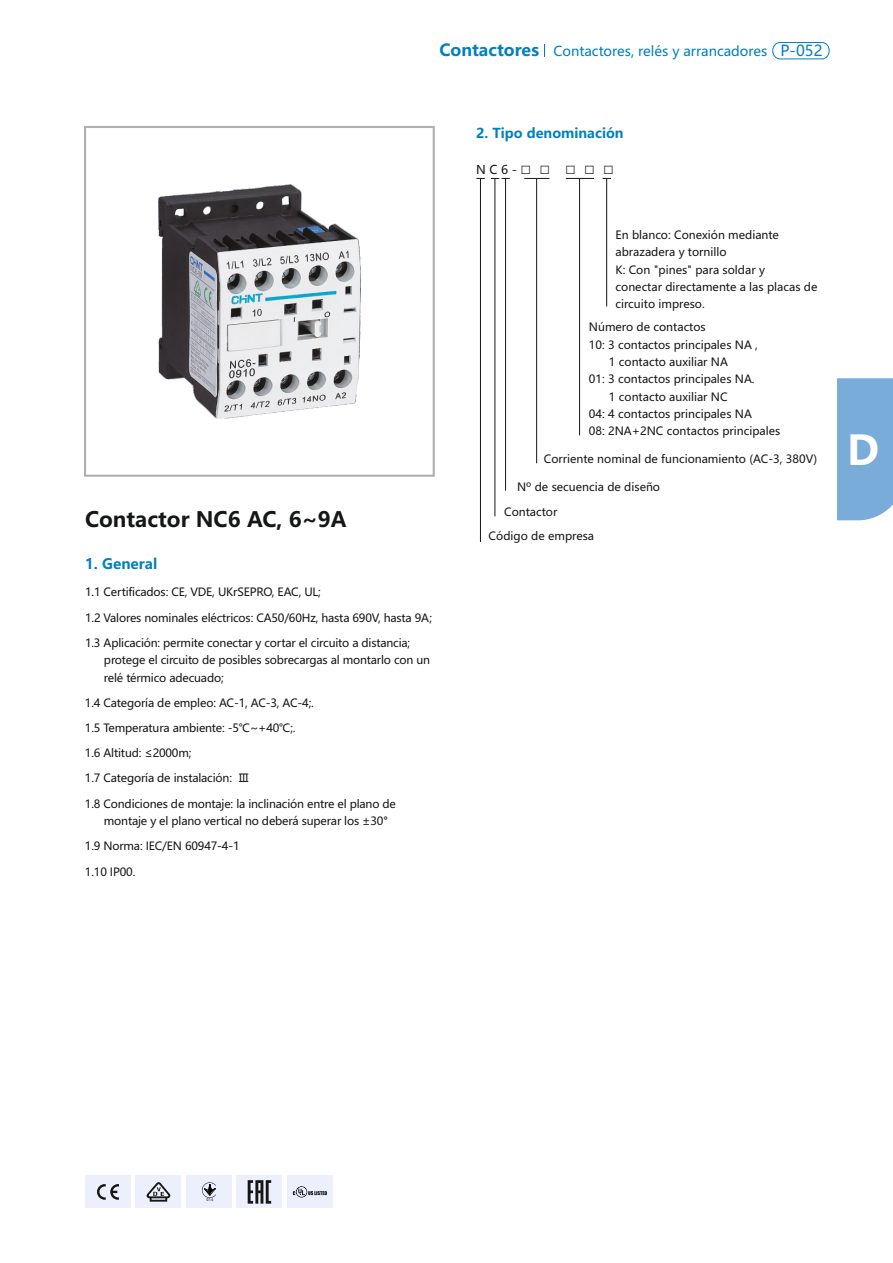
<style>
.page{position:relative;width:893px;height:1263px;background:#fff}
.page>*{position:absolute;margin:0;border:0;box-sizing:border-box;transform-origin:0 0}
.t1{font:700 40.5px "Microsoft Ya Hei";color:#fff}
.t2{font:700 21px "Microsoft Ya Hei";color:#151616}
.t3{font:700 16.5px "Microsoft Ya Hei";color:#0080be}
.t4{font:16.5px "Microsoft Ya Hei";color:#151616}
.t5{font:700 14.25px "Microsoft Ya Hei";color:#0080be}
.t6{font:13.5px "Microsoft Ya Hei";color:#0080be}
.t7{font:700 13.5px "Microsoft Ya Hei";color:#0080be}
.t8{font:11.25px/17.4px "Microsoft Ya Hei";letter-spacing:-.015em;color:#151616}
.t9{font:3.75px "Microsoft Ya Hei";color:#151616}
.s1{font-size:15px}
.s2{font-size:12px}
</style>
<div class="page">
<div style="left:186px;top:1176px;width:46px;height:32px;background:#ecf0fc"></div>
<div style="left:136px;top:1176px;width:45px;height:32px;background:#ecf0fc"></div>
<div style="left:287px;top:1176px;width:46px;height:32px;background:#ecf0fc"></div>
<div style="left:236px;top:1176px;width:46px;height:32px;background:#ecf0fc"></div>
<img style="left:158px;top:184px;width:203px;height:234px">
<hr style="left:480px;top:178px;width:1px;height:364px;background:#151616">
<hr style="left:495px;top:178px;width:1px;height:338px;background:#151616">
<svg style="left:476px;top:178px;width:34px;height:1px"></svg>
<hr style="left:505px;top:178px;width:1px;height:313px;background:#151616">
<svg style="left:524px;top:178px;width:26px;height:1px"></svg>
<hr style="left:536px;top:178px;width:1px;height:285px;background:#151616">
<svg style="left:565px;top:178px;width:29px;height:1px"></svg>
<hr style="left:579px;top:178px;width:1px;height:257px;background:#151616">
<hr style="left:606px;top:178px;width:1px;height:128px;background:#151616">
<svg style="left:248px;top:1180px;width:23px;height:23px"></svg>
<svg style="left:146px;top:1182px;width:25px;height:19px"></svg>
<svg style="left:202px;top:1182px;width:14px;height:16px"></svg>
<svg style="left:293px;top:1186px;width:34px;height:11px"></svg>
<div style="left:837px;top:378px;width:56px;height:142px;background:#7aacda"></div>
<svg style="left:544px;top:44px;width:1px;height:13px"></svg>
<div style="left:772px;top:42px;width:57px;height:17px;border:1px solid #0080be;border-radius:8px"></div>
<div style="left:84px;top:126px;width:351px;height:351px;border:2px solid #afb0b0"></div>
<div style="left:85px;top:1176px;width:46px;height:32px;background:#ecf0fc"></div>
<svg style="left:97px;top:1184px;width:22px;height:16px"></svg>
<h3 class="t3" style="left:439px;top:42px;width:101px">Contactores</h3>
<p class="t6" style="left:553px;top:45px;width:271px">Contactores, relés y arrancadores <span class="s1">P-052</span></p>
<h2 class="t2" style="left:85px;top:510px;width:263px">Contactor NC6 AC, 6~9A</h2>
<p class="t5" style="left:85px;top:557px;width:74px">1. General</p>
<p class="t8" style="left:85px;top:584px;width:237px">1.1 Certificados: CE, VDE, UKrSEPRO, EAC, UL;</p>
<p class="t8" style="left:85px;top:610px;width:349px">1.2 Valores nominales eléctricos: CA50/60Hz, hasta 690V, hasta 9A;</p>
<p class="t8" style="left:104px;top:635px;width:328px;text-indent:-19px">1.3 Aplicación: permite conectar y cortar el circuito a distancia; protege el circuito de posibles sobrecargas al montarlo con un relé térmico adecuado;</p>
<p class="t8" style="left:85px;top:695px;width:230px">1.4 Categoría de empleo: AC-1, AC-3, AC-4;.</p>
<p class="t8" style="left:85px;top:720px;width:212px">1.5 Temperatura ambiente: -5℃~+40℃;.</p>
<p class="t8" style="left:85px;top:745px;width:108px">1.6 Altitud: ≤2000m;</p>
<p class="t8" style="left:85px;top:771px;width:166px">1.7 Categoría de instalación: Ⅲ</p>
<p class="t8" style="left:104px;top:796px;width:293px;text-indent:-19px">1.8 Condiciones de montaje: la inclinación entre el plano de montaje y el plano vertical no deberá superar los ±30°</p>
<p class="t8" style="left:85px;top:838px;width:156px">1.9 Norma: IEC/EN 60947-4-1</p>
<p class="t8" style="left:85px;top:864px;width:52px">1.10 IP00.</p>
<p class="t7" style="left:476px;top:127px;width:149px">2. Tipo denominación</p>
<h3 class="t4" style="left:476px;top:161px;width:139px"><span class="s2">N C 6 -</span> □□ □□□</h3>
<p class="t8" style="left:615px;top:227px;width:203px">En blanco: Conexión mediante abrazadera y tornillo<br>K: Con "pines" para soldar y<br>conectar directamente a las placas de circuito impreso.</p>
<p class="t8" style="left:589px;top:319px;width:118px">Número de contactos</p>
<p class="t8" style="left:589px;top:337px;width:171px">10: 3 contactos principales NA ,</p>
<p class="t8" style="left:609px;top:354px;width:121px">1 contacto auxiliar NA</p>
<p class="t8" style="left:589px;top:371px;width:167px">01: 3 contactos principales NA.</p>
<p class="t8" style="left:609px;top:389px;width:120px">1 contacto auxiliar NC</p>
<p class="t8" style="left:589px;top:406px;width:164px">04: 4 contactos principales NA</p>
<p class="t8" style="left:589px;top:424px;width:193px">08: 2NA+2NC contactos principales</p>
<p class="t8" style="left:544px;top:451px;width:275px">Corriente nominal de funcionamiento (AC-3, 380V)</p>
<p class="t8" style="left:517px;top:479px;width:145px">Nº de secuencia de diseño</p>
<p class="t8" style="left:489px;top:501px;width:107px;line-height:24px;text-indent:16px">Contactor<br>Código de empresa</p>
<h1 class="t1" style="left:847px;top:432px;width:34px">D</h1>
<p class="t9" style="left:207px;top:1198px;width:8px">014</p>
</div>
